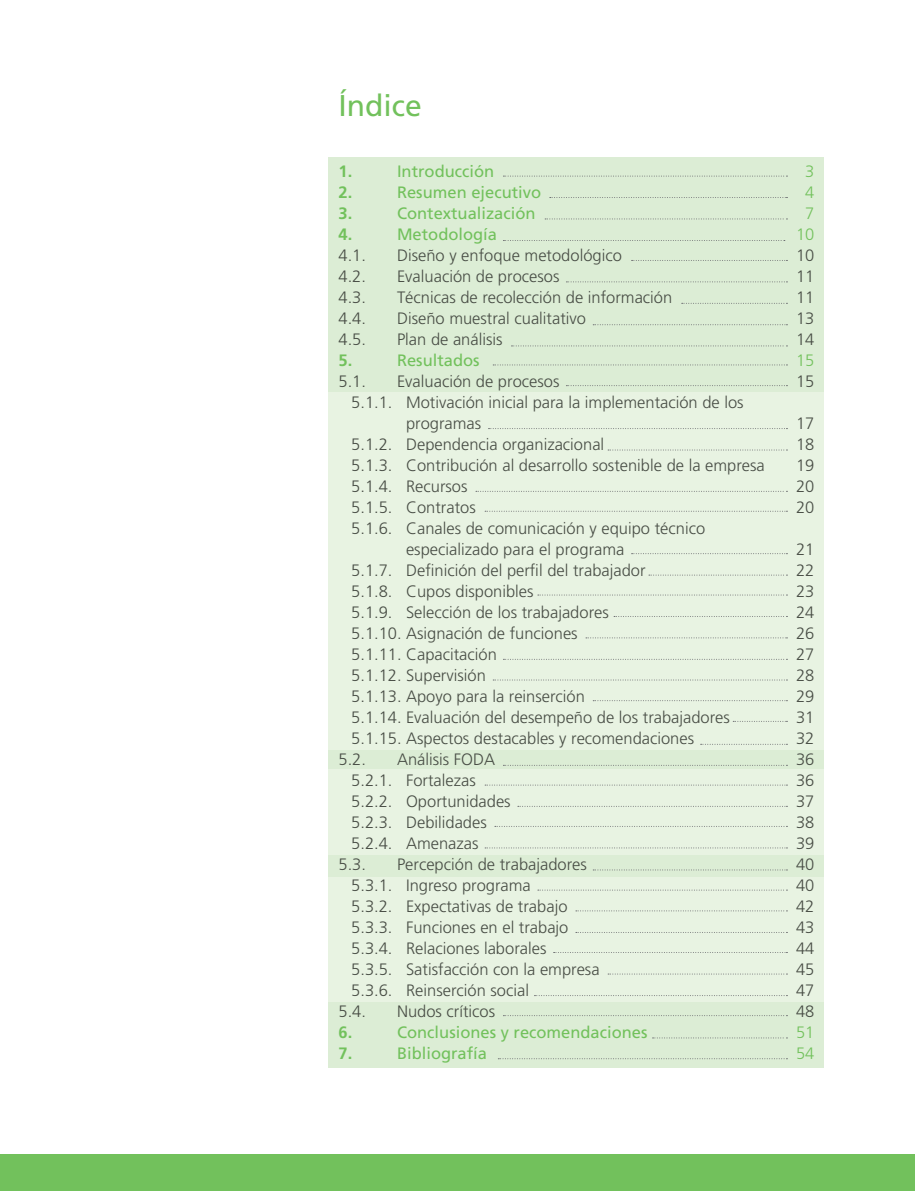
<style>
.page{position:relative;width:915px;height:1191px;background:#fff}
.page>*{position:absolute;margin:0;border:0;box-sizing:border-box;transform-origin:0 0}
.t1{font:30px "Frutiger LT Std";color:#72c15c}
.t2{font:300 16.5px "Frutiger LT Std";color:#484d45}
.t3{font:16.5px "Frutiger LT Std";color:#72c15c}
.t4{font:700 16.5px "Frutiger LT Std";color:#72c15c}
.t5{font:300 16.5px "Frutiger LT Std";color:#72c15c}
</style>
<div class="page">
<div style="left:327px;top:723px;width:496px;height:344px;background:#dcedd5"></div>
<div style="left:327px;top:157px;width:496px;height:235px;background:#dcedd5"></div>
<div style="left:0;top:1154px;width:914px;height:37px;background:#72c15c"></div>
<div style="left:327px;top:876px;width:496px;height:125px;background:#e8f3e2"></div>
<div style="left:327px;top:392px;width:496px;height:357px;background:#e8f3e2"></div>
<div style="left:327px;top:769px;width:496px;height:85px;background:#e8f3e2"></div>
<svg style="left:503px;top:176px;width:284px;height:1px"></svg>
<svg style="left:549px;top:197px;width:238px;height:1px"></svg>
<svg style="left:545px;top:219px;width:242px;height:1px"></svg>
<svg style="left:631px;top:260px;width:156px;height:1px"></svg>
<svg style="left:566px;top:281px;width:221px;height:1px"></svg>
<svg style="left:681px;top:303px;width:106px;height:1px"></svg>
<svg style="left:593px;top:324px;width:194px;height:1px"></svg>
<svg style="left:566px;top:385px;width:221px;height:1px"></svg>
<svg style="left:488px;top:428px;width:299px;height:1px"></svg>
<svg style="left:608px;top:449px;width:179px;height:1px"></svg>
<svg style="left:631px;top:553px;width:156px;height:1px"></svg>
<svg style="left:648px;top:575px;width:139px;height:1px"></svg>
<svg style="left:537px;top:594px;width:250px;height:1px"></svg>
<svg style="left:614px;top:616px;width:173px;height:1px"></svg>
<svg style="left:585px;top:637px;width:202px;height:1px"></svg>
<svg style="left:503px;top:659px;width:284px;height:1px"></svg>
<svg style="left:493px;top:679px;width:294px;height:1px"></svg>
<svg style="left:593px;top:700px;width:194px;height:1px"></svg>
<svg style="left:517px;top:806px;width:270px;height:1px"></svg>
<svg style="left:733px;top:721px;width:54px;height:1px"></svg>
<svg style="left:700px;top:744px;width:87px;height:1px"></svg>
<svg style="left:494px;top:826px;width:293px;height:1px"></svg>
<svg style="left:485px;top:784px;width:302px;height:1px"></svg>
<svg style="left:537px;top:889px;width:250px;height:1px"></svg>
<svg style="left:485px;top:847px;width:302px;height:1px"></svg>
<svg style="left:575px;top:910px;width:212px;height:1px"></svg>
<svg style="left:553px;top:952px;width:234px;height:1px"></svg>
<svg style="left:575px;top:932px;width:212px;height:1px"></svg>
<svg style="left:534px;top:995px;width:253px;height:1px"></svg>
<svg style="left:608px;top:973px;width:179px;height:1px"></svg>
<svg style="left:498px;top:1058px;width:289px;height:1px"></svg>
<svg style="left:503px;top:1015px;width:284px;height:1px"></svg>
<svg style="left:476px;top:491px;width:311px;height:1px"></svg>
<svg style="left:485px;top:511px;width:302px;height:1px"></svg>
<svg style="left:493px;top:364px;width:294px;height:1px"></svg>
<svg style="left:503px;top:765px;width:284px;height:1px"></svg>
<svg style="left:593px;top:869px;width:194px;height:1px"></svg>
<svg style="left:652px;top:1037px;width:135px;height:1px"></svg>
<svg style="left:503px;top:240px;width:281px;height:1px"></svg>
<svg style="left:511px;top:345px;width:276px;height:1px"></svg>
<p class="t1" style="left:338px;top:88px;width:85px">Índice</p>
<p class="t4" style="left:338px;top:161px;width:15px">1.</p>
<p class="t3" style="left:397px;top:161px;width:99px">Introducción</p>
<p class="t5" style="left:805px;top:162px;width:11px">3</p>
<p class="t4" style="left:338px;top:182px;width:15px">2.</p>
<p class="t3" style="left:397px;top:182px;width:145px">Resumen ejecutivo</p>
<p class="t5" style="left:805px;top:183px;width:11px">4</p>
<p class="t4" style="left:338px;top:203px;width:15px">3.</p>
<p class="t3" style="left:397px;top:203px;width:140px">Contextualización</p>
<p class="t5" style="left:805px;top:204px;width:11px">7</p>
<p class="t4" style="left:338px;top:224px;width:15px">4.</p>
<p class="t3" style="left:397px;top:224px;width:101px">Metodología</p>
<p class="t5" style="left:795px;top:225px;width:20px">10</p>
<p class="t2" style="left:338px;top:246px;width:29px">4.1.</p>
<p class="t2" style="left:397px;top:246px;width:226px">Diseño y enfoque metodológico</p>
<p class="t2" style="left:795px;top:246px;width:20px">10</p>
<p class="t2" style="left:338px;top:267px;width:29px">4.2.</p>
<p class="t2" style="left:397px;top:267px;width:164px">Evaluación de procesos</p>
<p class="t2" style="left:795px;top:267px;width:20px">11</p>
<p class="t2" style="left:338px;top:288px;width:29px">4.3.</p>
<p class="t2" style="left:397px;top:288px;width:277px">Técnicas de recolección de información</p>
<p class="t2" style="left:795px;top:288px;width:20px">11</p>
<p class="t2" style="left:338px;top:309px;width:29px">4.4.</p>
<p class="t2" style="left:397px;top:309px;width:190px">Diseño muestral cualitativo</p>
<p class="t2" style="left:795px;top:309px;width:20px">13</p>
<p class="t2" style="left:338px;top:330px;width:29px">4.5.</p>
<p class="t2" style="left:397px;top:330px;width:107px">Plan de análisis</p>
<p class="t2" style="left:795px;top:330px;width:20px">14</p>
<p class="t4" style="left:338px;top:350px;width:15px">5.</p>
<p class="t3" style="left:397px;top:350px;width:84px">Resultados</p>
<p class="t5" style="left:795px;top:351px;width:20px">15</p>
<p class="t2" style="left:338px;top:372px;width:29px">5.1.</p>
<p class="t2" style="left:397px;top:372px;width:164px">Evaluación de procesos</p>
<p class="t2" style="left:795px;top:372px;width:20px">15</p>
<p class="t2" style="left:351px;top:393px;width:394px">5.1.1. Motivación inicial para la implementación de los</p>
<p class="t2" style="left:406px;top:414px;width:77px">programas</p>
<p class="t2" style="left:795px;top:414px;width:20px">17</p>
<p class="t2" style="left:351px;top:435px;width:254px">5.1.2. Dependencia organizacional</p>
<p class="t2" style="left:795px;top:435px;width:20px">18</p>
<p class="t2" style="left:351px;top:456px;width:415px">5.1.3. Contribución al desarrollo sostenible de la empresa</p>
<p class="t2" style="left:795px;top:456px;width:20px">19</p>
<p class="t2" style="left:351px;top:477px;width:118px">5.1.4. Recursos</p>
<p class="t2" style="left:795px;top:477px;width:20px">20</p>
<p class="t2" style="left:351px;top:498px;width:126px">5.1.5. Contratos</p>
<p class="t2" style="left:795px;top:498px;width:20px">20</p>
<p class="t2" style="left:351px;top:519px;width:355px">5.1.6. Canales de comunicación y equipo técnico</p>
<p class="t2" style="left:406px;top:540px;width:220px">especializado para el programa</p>
<p class="t2" style="left:795px;top:540px;width:20px">21</p>
<p class="t2" style="left:351px;top:561px;width:296px">5.1.7. Definición del perfil del trabajador</p>
<p class="t2" style="left:795px;top:561px;width:20px">22</p>
<p class="t2" style="left:351px;top:582px;width:184px">5.1.8. Cupos disponibles</p>
<p class="t2" style="left:795px;top:582px;width:20px">23</p>
<p class="t2" style="left:351px;top:603px;width:259px">5.1.9. Selección de los trabajadores</p>
<p class="t2" style="left:795px;top:603px;width:20px">24</p>
<p class="t2" style="left:351px;top:624px;width:228px">5.1.10. Asignación de funciones</p>
<p class="t2" style="left:795px;top:624px;width:20px">26</p>
<p class="t2" style="left:351px;top:645px;width:147px">5.1.11. Capacitación</p>
<p class="t2" style="left:795px;top:645px;width:20px">27</p>
<p class="t2" style="left:351px;top:666px;width:136px">5.1.12. Supervisión</p>
<p class="t2" style="left:795px;top:666px;width:20px">28</p>
<p class="t2" style="left:351px;top:687px;width:235px">5.1.13. Apoyo para la reinserción</p>
<p class="t2" style="left:795px;top:687px;width:20px">29</p>
<p class="t2" style="left:351px;top:708px;width:380px">5.1.14. Evaluación del desempeño de los trabajadores</p>
<p class="t2" style="left:795px;top:708px;width:20px">31</p>
<p class="t2" style="left:351px;top:729px;width:344px">5.1.15. Aspectos destacables y recomendaciones</p>
<p class="t2" style="left:795px;top:729px;width:20px">32</p>
<p class="t2" style="left:338px;top:750px;width:29px">5.2.</p>
<p class="t2" style="left:397px;top:750px;width:100px">Análisis FODA</p>
<p class="t2" style="left:795px;top:750px;width:20px">36</p>
<p class="t2" style="left:351px;top:771px;width:126px">5.2.1. Fortalezas</p>
<p class="t2" style="left:795px;top:771px;width:20px">36</p>
<p class="t2" style="left:351px;top:792px;width:161px">5.2.2. Oportunidades</p>
<p class="t2" style="left:795px;top:792px;width:20px">37</p>
<p class="t2" style="left:351px;top:813px;width:137px">5.2.3. Debilidades</p>
<p class="t2" style="left:795px;top:813px;width:20px">38</p>
<p class="t2" style="left:351px;top:834px;width:129px">5.2.4. Amenazas</p>
<p class="t2" style="left:795px;top:834px;width:20px">39</p>
<p class="t2" style="left:338px;top:855px;width:29px">5.3.</p>
<p class="t2" style="left:397px;top:855px;width:191px">Percepción de trabajadores</p>
<p class="t2" style="left:795px;top:855px;width:20px">40</p>
<p class="t2" style="left:351px;top:876px;width:181px">5.3.1. Ingreso programa</p>
<p class="t2" style="left:795px;top:876px;width:20px">40</p>
<p class="t2" style="left:351px;top:897px;width:218px">5.3.2. Expectativas de trabajo</p>
<p class="t2" style="left:795px;top:897px;width:20px">42</p>
<p class="t2" style="left:351px;top:918px;width:219px">5.3.3. Funciones en el trabajo</p>
<p class="t2" style="left:795px;top:918px;width:20px">43</p>
<p class="t2" style="left:351px;top:939px;width:197px">5.3.4. Relaciones laborales</p>
<p class="t2" style="left:795px;top:939px;width:20px">44</p>
<p class="t2" style="left:351px;top:960px;width:250px">5.3.5. Satisfacción con la empresa</p>
<p class="t2" style="left:795px;top:960px;width:20px">45</p>
<p class="t2" style="left:351px;top:981px;width:179px">5.3.6. Reinserción social</p>
<p class="t2" style="left:795px;top:981px;width:20px">47</p>
<p class="t2" style="left:338px;top:1002px;width:29px">5.4.</p>
<p class="t2" style="left:397px;top:1002px;width:100px">Nudos críticos</p>
<p class="t2" style="left:795px;top:1002px;width:20px">48</p>
<p class="t4" style="left:338px;top:1022px;width:15px">6.</p>
<p class="t3" style="left:397px;top:1022px;width:252px">Conclusiones y recomendaciones</p>
<p class="t5" style="left:795px;top:1023px;width:20px">51</p>
<p class="t4" style="left:338px;top:1043px;width:15px">7.</p>
<p class="t3" style="left:397px;top:1043px;width:91px">Bibliografía</p>
<p class="t5" style="left:795px;top:1044px;width:20px">54</p>
</div>
